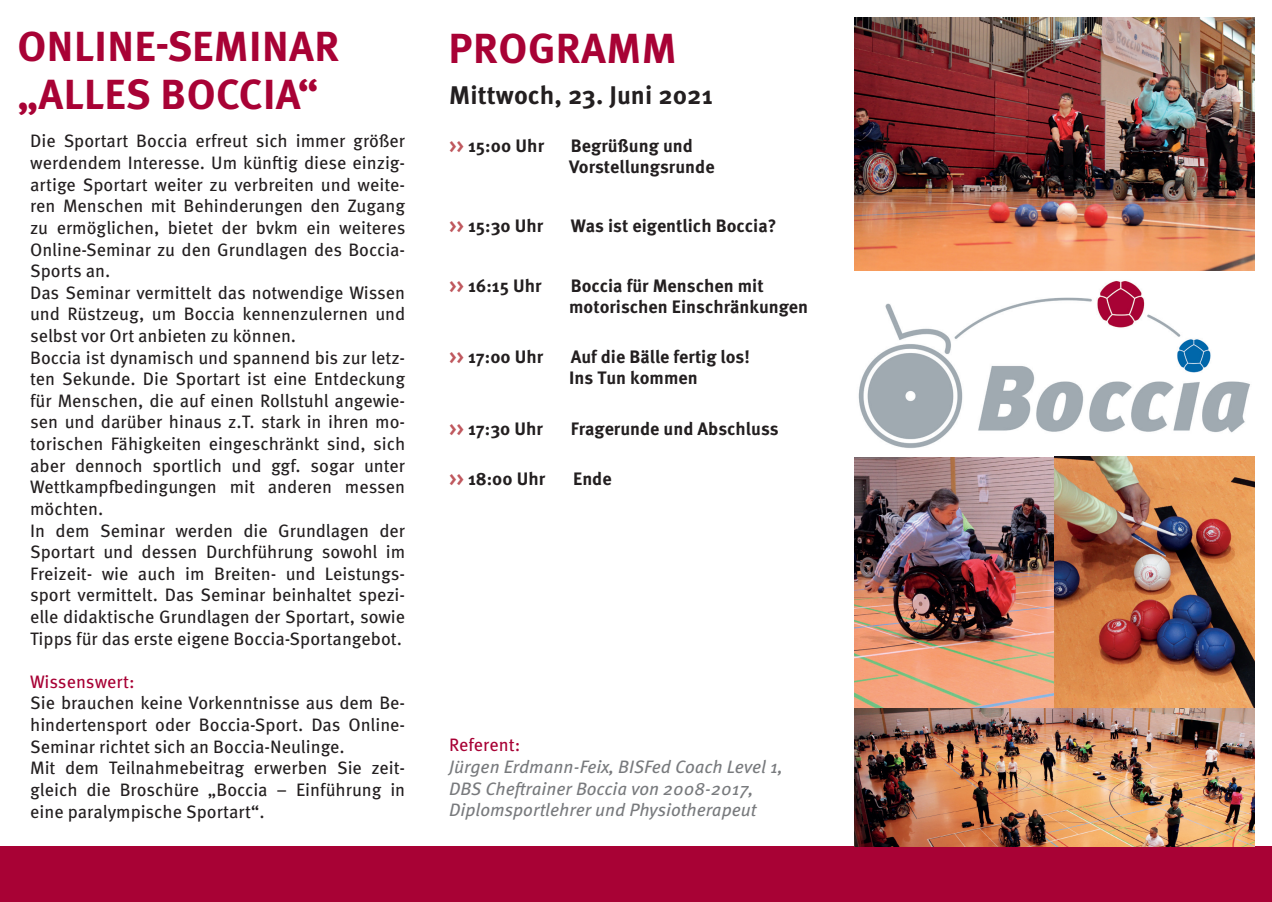
<style>
.page{position:relative;width:1272px;height:902px;background:#fff}
.page>*{position:absolute;margin:0;border:0;box-sizing:border-box;transform-origin:0 0}
.t1{font:700 42px/48px "Meta Pro";letter-spacing:.01em;color:#a80235}
.t2{font:700 25.5px "Meta Pro";letter-spacing:.005em;color:#231f20}
.t3{font:18px/21.6px "Meta Pro";color:#231f20}
.t4{font:700 18px/21px "Meta Pro";color:#231f20}
.t5{font:italic 18px/21.6px "Meta Pro";color:#787a7d}
.t6{font:18px "Meta Pro";color:#a80235}
.s1{color:#bf585e}
</style>
<div class="page">
<div style="left:0;top:846px;width:1271px;height:55px;background:#a80235"></div>
<img style="left:854px;top:17px;width:400px;height:253px">
<img style="left:858px;top:281px;width:392px;height:167px">
<img style="left:854px;top:456px;width:400px;height:390px">
<h1 class="t1" style="left:17px;top:20px;width:323px">ONLINE-SEMINAR „ALLES BOCCIA“</h1>
<p class="t3" style="left:30px;top:129px;width:377px">Die Sportart Boccia erfreut sich immer größer werdendem Interesse. Um künftig diese einzig&shy;artige Sportart weiter zu verbreiten und weite&shy;ren Menschen mit Behinderungen den Zugang zu ermöglichen, bietet der bvkm ein weiteres Online-Seminar zu den Grundlagen des Boccia-Sports an.<br>Das Seminar vermittelt das notwendige Wissen und Rüstzeug, um Boccia kennenzulernen und selbst vor Ort anbieten zu können.<br>Boccia ist dynamisch und spannend bis zur letz&shy;ten Sekunde. Die Sportart ist eine Entdeckung für Menschen, die auf einen Rollstuhl angewie&shy;sen und darüber hinaus z.T. stark in ihren mo&shy;torischen Fähigkeiten eingeschränkt sind, sich aber dennoch sportlich und ggf. sogar unter Wettkampfbedingungen mit anderen messen möchten.<br>In dem Seminar werden die Grundlagen der Sportart und dessen Durchführung sowohl im Freizeit- wie auch im Breiten- und Leistungs&shy;sport vermittelt. Das Seminar beinhaltet spezi&shy;elle didaktische Grundlagen der Sportart, sowie Tipps für das erste eigene Boccia-Sportangebot.</p>
<p class="t6" style="left:30px;top:667px;width:106px">Wissenswert:</p>
<p class="t3" style="left:30px;top:691px;width:376px">Sie brauchen keine Vorkenntnisse aus dem Be&shy;hindertensport oder Boccia-Sport. Das Online-Seminar richtet sich an Boccia-Neulinge.<br>Mit dem Teilnahmebeitrag erwerben Sie zeit&shy;gleich die Broschüre „Boccia – Einführung in eine paralympische Sportart“.</p>
<h1 class="t1" style="left:448px;top:21px;width:229px">PROGRAMM</h1>
<h2 class="t2" style="left:449px;top:75px;width:265px">Mittwoch, 23. Juni 2021</h2>
<p class="t4" style="left:449px;top:134px;width:96px"><span class="s1">&gt;&gt;</span> 15:00 Uhr</p>
<p class="t4" style="left:569px;top:134px;width:147px">Begrüßung und<br>Vorstellungsrunde</p>
<p class="t4" style="left:449px;top:214px;width:96px"><span class="s1">&gt;&gt;</span> 15:30 Uhr</p>
<p class="t4" style="left:570px;top:214px;width:207px">Was ist eigentlich Boccia?</p>
<p class="t4" style="left:449px;top:273px;width:94px"><span class="s1">&gt;&gt;</span> 16:15 Uhr</p>
<p class="t4" style="left:569px;top:273px;width:240px">Boccia für Menschen mit motorischen Einschränkungen</p>
<p class="t4" style="left:449px;top:345px;width:96px"><span class="s1">&gt;&gt;</span> 17:00 Uhr</p>
<p class="t4" style="left:569px;top:345px;width:182px">Auf die Bälle fertig los!<br>Ins Tun kommen</p>
<p class="t4" style="left:449px;top:416px;width:95px"><span class="s1">&gt;&gt;</span> 17:30 Uhr</p>
<p class="t4" style="left:570px;top:416px;width:209px">Fragerunde und Abschluss</p>
<p class="t4" style="left:449px;top:467px;width:97px"><span class="s1">&gt;&gt;</span> 18:00 Uhr</p>
<p class="t4" style="left:573px;top:467px;width:40px">Ende</p>
<p class="t6" style="left:449px;top:731px;width:73px">Referent:</p>
<p class="t5" style="left:449px;top:754px;width:335px">Jürgen Erdmann-Feix, BISFed Coach Level 1,<br>DBS Cheftrainer Boccia von 2008-2017,<br>Diplomsportlehrer und Physiotherapeut</p>
</div>
